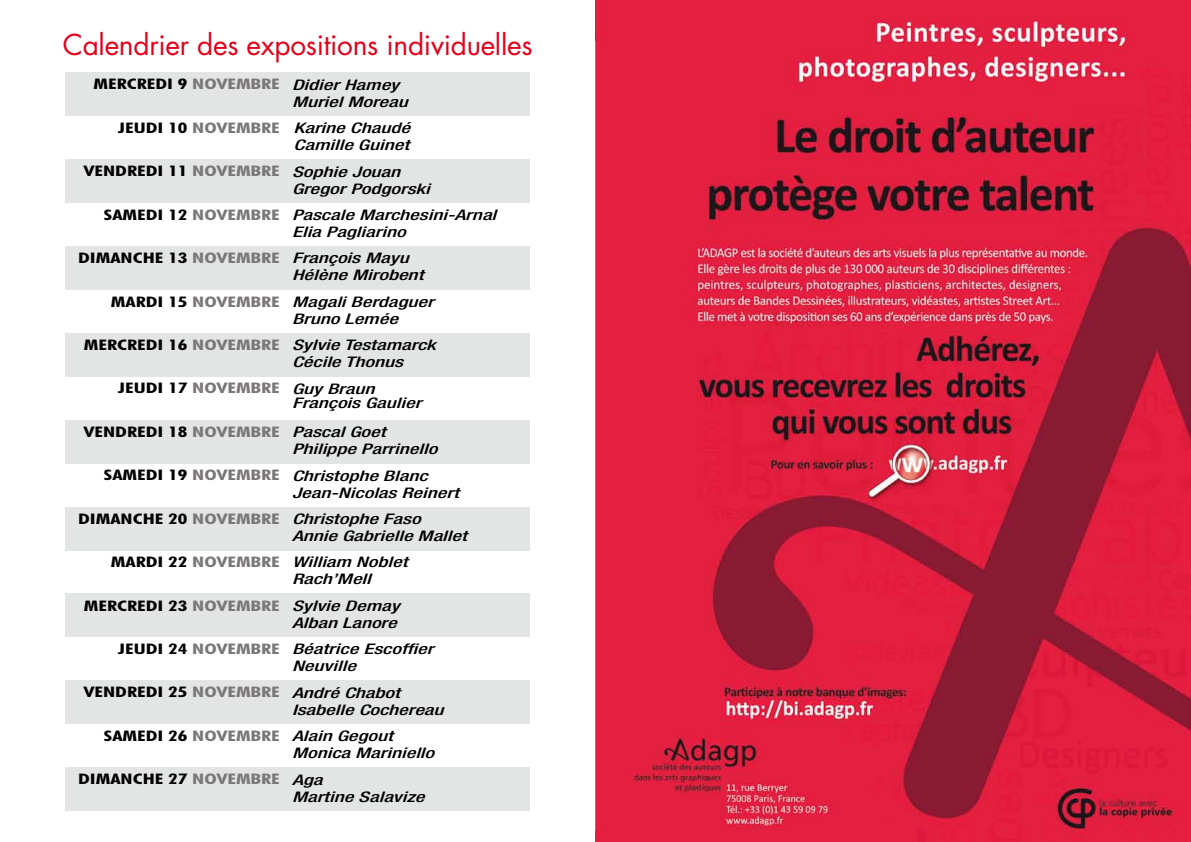
<style>
.page{position:relative;width:1191px;height:842px;background:#fff}
.page>*{position:absolute;margin:0;border:0;box-sizing:border-box;transform-origin:0 0}
.t1{font:28px "Futura";letter-spacing:-.01em;color:#e2001a}
.t2{font:italic 500 condensed 14.6px/17px "Helvetica Neue";color:#000;scale:1.43 1}
.t3{font:700 condensed 14.6px "Futura BT";color:#000;scale:1.5 1}
.t4{font:700 condensed 14.6px "Futura BT";color:#7a7777;scale:1.5 1}
.s1{color:#7a7777}
.s2{color:#000}
</style>
<div class="page">
<div style="left:65px;top:73px;width:221px;height:43px;background:#e3e4e4"></div>
<div style="left:65px;top:159px;width:221px;height:44px;background:#e3e4e4"></div>
<div style="left:65px;top:246px;width:221px;height:44px;background:#e3e4e4"></div>
<div style="left:65px;top:333px;width:221px;height:44px;background:#e3e4e4"></div>
<div style="left:65px;top:420px;width:221px;height:43px;background:#e3e4e4"></div>
<div style="left:65px;top:594px;width:221px;height:43px;background:#e3e4e4"></div>
<div style="left:65px;top:507px;width:221px;height:43px;background:#e3e4e4"></div>
<div style="left:65px;top:680px;width:221px;height:44px;background:#e3e4e4"></div>
<div style="left:65px;top:767px;width:221px;height:44px;background:#e3e4e4"></div>
<div style="left:285px;top:73px;width:245px;height:43px;background:#e3e4e4"></div>
<div style="left:285px;top:159px;width:245px;height:44px;background:#e3e4e4"></div>
<div style="left:285px;top:246px;width:245px;height:44px;background:#e3e4e4"></div>
<div style="left:285px;top:333px;width:245px;height:44px;background:#e3e4e4"></div>
<div style="left:285px;top:420px;width:245px;height:43px;background:#e3e4e4"></div>
<div style="left:285px;top:594px;width:245px;height:43px;background:#e3e4e4"></div>
<div style="left:285px;top:507px;width:245px;height:43px;background:#e3e4e4"></div>
<div style="left:285px;top:680px;width:245px;height:44px;background:#e3e4e4"></div>
<div style="left:285px;top:767px;width:245px;height:44px;background:#e3e4e4"></div>
<img style="left:595px;top:0;width:596px;height:842px">
<h1 class="t1" style="left:63px;top:26px;width:471px">Calendrier des expositions individuelles</h1>
<p class="t3" style="left:93px;top:75px;width:119px">MERCREDI 9 <span class="s1">NOVEMBRE</span></p>
<p class="t4" style="left:118px;top:119px;width:102px"><span class="s2">JEUDI 10</span> NOVEMBRE</p>
<p class="t3" style="left:84px;top:162px;width:125px">VENDREDI 11 <span class="s1">NOVEMBRE</span></p>
<p class="t3" style="left:104px;top:206px;width:112px">SAMEDI 12 <span class="s1">NOVEMBRE</span></p>
<p class="t3" style="left:78px;top:249px;width:129px">DIMANCHE 13 <span class="s1">NOVEMBRE</span></p>
<p class="t4" style="left:111px;top:292px;width:107px"><span class="s2">MARDI 15</span> NOVEMBRE</p>
<p class="t3" style="left:84px;top:336px;width:125px">MERCREDI 16 <span class="s1">NOVEMBRE</span></p>
<p class="t4" style="left:118px;top:379px;width:102px"><span class="s2">JEUDI 17</span> NOVEMBRE</p>
<p class="t2" style="left:292px;top:76px;width:82px">Didier Hamey<br>Muriel Moreau</p>
<p class="t2" style="left:294px;top:119px;width:83px">Karine Chaudé<br>Camille Guinet</p>
<p class="t2" style="left:292px;top:163px;width:98px">Sophie Jouan<br>Gregor Podgorski</p>
<p class="t2" style="left:292px;top:206px;width:144px">Pascale Marchesini-Arnal<br>Elia Pagliarino</p>
<p class="t2" style="left:292px;top:250px;width:93px">François Mayu<br>Hélène Mirobent</p>
<p class="t2" style="left:292px;top:293px;width:101px">Magali Berdaguer<br>Bruno Lemée</p>
<p class="t2" style="left:292px;top:336px;width:102px">Sylvie Testamarck<br>Cécile Thonus</p>
<p class="t2" style="left:292px;top:381px;width:92px;line-height:14.2px">Guy Braun<br>François Gaulier</p>
<p class="t3" style="left:84px;top:423px;width:125px">VENDREDI 18 <span class="s1">NOVEMBRE</span></p>
<p class="t2" style="left:292px;top:423px;width:103px">Pascal Goet<br>Philippe Parrinello</p>
<p class="t3" style="left:104px;top:466px;width:112px">SAMEDI 19 <span class="s1">NOVEMBRE</span></p>
<p class="t2" style="left:292px;top:467px;width:118px">Christophe Blanc<br>Jean-Nicolas Reinert</p>
<p class="t3" style="left:78px;top:510px;width:129px">DIMANCHE 20 <span class="s1">NOVEMBRE</span></p>
<p class="t2" style="left:292px;top:510px;width:124px">Christophe Faso<br>Annie Gabrielle Mallet</p>
<p class="t4" style="left:111px;top:553px;width:107px"><span class="s2">MARDI 22</span> NOVEMBRE</p>
<p class="t2" style="left:292px;top:553px;width:82px">William Noblet<br>Rach’Mell</p>
<p class="t3" style="left:84px;top:596px;width:125px">MERCREDI 23 <span class="s1">NOVEMBRE</span></p>
<p class="t2" style="left:292px;top:597px;width:77px">Sylvie Demay<br>Alban Lanore</p>
<p class="t4" style="left:118px;top:640px;width:102px"><span class="s2">JEUDI 24</span> NOVEMBRE</p>
<p class="t2" style="left:292px;top:640px;width:100px">Béatrice Escoffier<br>Neuville</p>
<p class="t3" style="left:84px;top:683px;width:125px">VENDREDI 25 <span class="s1">NOVEMBRE</span></p>
<p class="t2" style="left:292px;top:684px;width:107px">André Chabot<br>Isabelle Cochereau</p>
<p class="t3" style="left:104px;top:727px;width:112px">SAMEDI 26 <span class="s1">NOVEMBRE</span></p>
<p class="t2" style="left:292px;top:727px;width:101px">Alain Gegout<br>Monica Mariniello</p>
<p class="t3" style="left:78px;top:770px;width:129px">DIMANCHE 27 <span class="s1">NOVEMBRE</span></p>
<p class="t2" style="left:292px;top:771px;width:94px">Aga<br>Martine Salavize</p>
</div>
